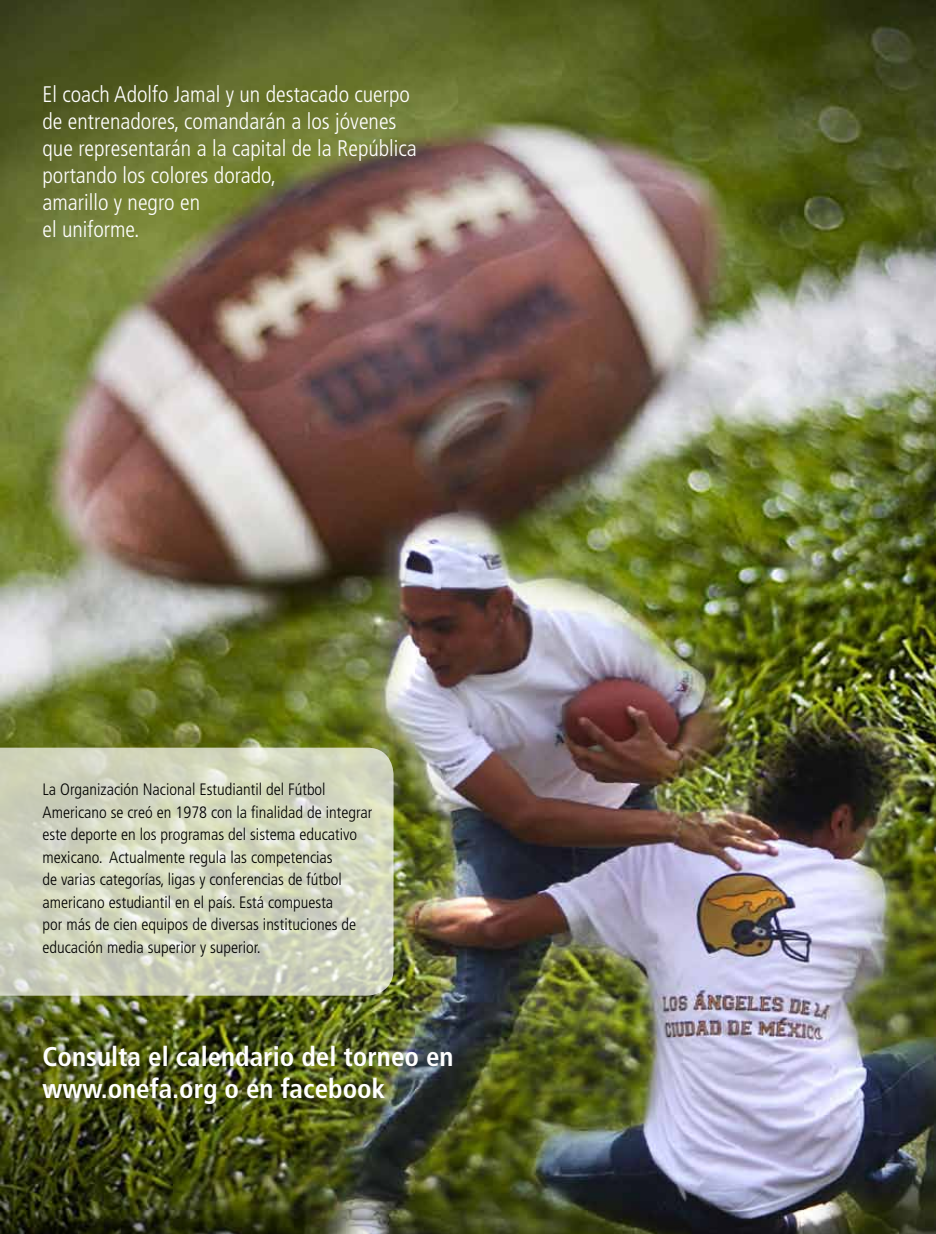
<style>
.page{position:relative;width:936px;height:1234px;background:#fff}
.page>*{position:absolute;margin:0;border:0;box-sizing:border-box;transform-origin:0 0}
.t1{font:700 condensed 27px/32.4px "Frutiger";color:#fff}
.t2{font:300 condensed 22.5px/27px "Frutiger";color:#fff}
.t3{font:300 condensed 16.5px/22.5px "Frutiger";color:#000}
</style>
<div class="page">
<img style="left:0;top:0;width:935px;height:1233px">
<svg style="left:0;top:747px;width:393px;height:248px;background:#d2d6bf"></svg>
<h2 class="t2" style="left:43px;top:81px;width:376px">El coach Adolfo Jamal y un destacado cuerpo de entrenadores, comandarán a los jóvenes que representarán a la capital de la República portando los colores dorado,<br>amarillo y negro en<br>el uniforme.</h2>
<p class="t3" style="left:43px;top:778px;width:331px">La Organización Nacional Estudiantil del Fútbol Americano se creó en 1978 con la finalidad de integrar este deporte en los programas del sistema educativo mexicano. Actualmente regula las competencias<br>de varias categorías, ligas y conferencias de fútbol americano estudiantil en el país. Está compuesta<br>por más de cien equipos de diversas instituciones de educación media superior y superior.</p>
<h1 class="t1" style="left:43px;top:1039px;width:412px">Consulta el calendario del torneo en www.onefa.org o en facebook</h1>
</div>
